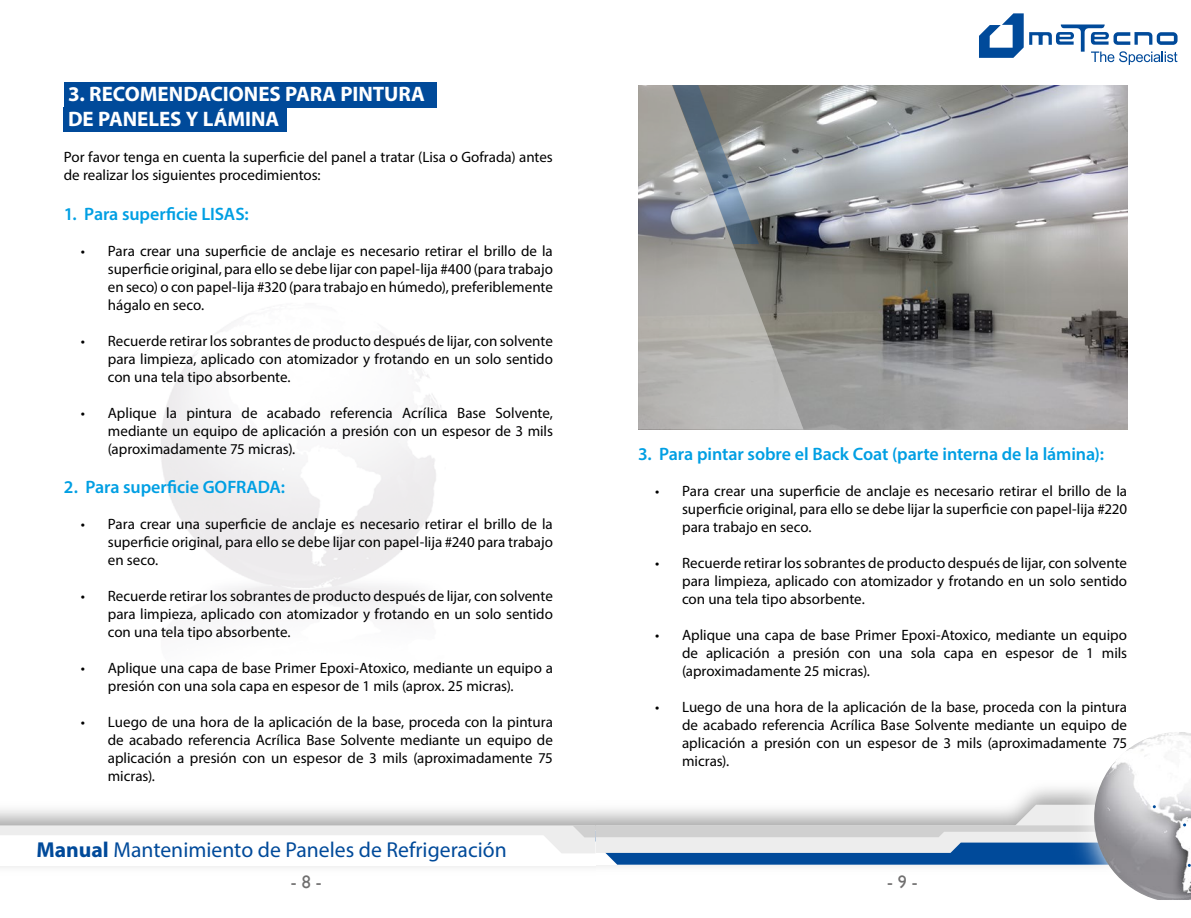
<style>
.page{position:relative;width:1191px;height:918px;background:#fff}
.page>*{position:absolute;margin:0;border:0;box-sizing:border-box;transform-origin:0 0}
.t1{font:21.6px "Myriad Pro";color:#004a9a}
.t2{font:700 21px/25.2px "Myriad Pro";letter-spacing:-.005em;color:#fff}
.t3{font:600 18px "Myriad Pro";letter-spacing:-.005em;color:#009fe3}
.t4{font:18px "Gill Sans";color:#706f6f}
.t5{font:15px/18px "Myriad Pro";color:#000;text-align:justify}
.s1{font-weight:700}
</style>
<div class="page">
<svg style="left:979px;top:13px;width:44px;height:45px"></svg>
<svg style="left:1029px;top:25px;width:148px;height:40px"></svg>
<img style="left:1094px;top:732px;width:97px;height:168px">
<img style="left:0;top:82px;width:595px;height:786px">
<svg style="left:0;top:805px;width:1191px;height:62px"></svg>
<div style="left:64px;top:83px;width:373px;height:25px;background:#004a9a"></div>
<div style="left:64px;top:108px;width:223px;height:24px;background:#004a9a"></div>
<img style="left:803px;top:85px;width:324px;height:345px">
<svg style="left:638px;top:85px;width:165px;height:345px;background:#a0a09d"></svg>
<svg style="left:672px;top:85px;width:87px;height:159px;background:#8b9398"></svg>
<h2 class="t2" style="left:68px;top:80px;width:358px">3. RECOMENDACIONES PARA PINTURA<br>DE PANELES Y LÁMINA</h2>
<p class="t5" style="left:64px;top:148px;width:490px">Por favor tenga en cuenta la superficie del panel a tratar (Lisa o Gofrada) antes de realizar los siguientes procedimientos:</p>
<p class="t3" style="left:64px;top:202px;width:186px">1. Para superficie LISAS:</p>
<p class="t5" style="left:108px;top:241px;width:446px;text-indent:-27px">• Para crear una superficie de anclaje es necesario retirar el brillo de la superficie original, para ello se debe lijar con papel-lija #400 (para trabajo en seco) o con papel-lija #320 (para trabajo en húmedo), preferiblemente hágalo en seco.</p>
<p class="t5" style="left:108px;top:331px;width:446px;text-indent:-27px">• Recuerde retirar los sobrantes de producto después de lijar, con solvente para limpieza, aplicado con atomizador y frotando en un solo sentido con una tela tipo absorbente.</p>
<p class="t5" style="left:108px;top:403px;width:447px;text-indent:-27px">• Aplique la pintura de acabado referencia Acrílica Base Solvente, mediante un equipo de aplicación a presión con un espesor de 3 mils (aproximadamente 75 micras).</p>
<p class="t3" style="left:64px;top:476px;width:223px">2. Para superficie GOFRADA:</p>
<p class="t5" style="left:108px;top:515px;width:446px;text-indent:-27px">• Para crear una superficie de anclaje es necesario retirar el brillo de la superficie original, para ello se debe lijar con papel-lija #240 para trabajo en seco.</p>
<p class="t5" style="left:108px;top:587px;width:446px;text-indent:-27px">• Recuerde retirar los sobrantes de producto después de lijar, con solvente para limpieza, aplicado con atomizador y frotando en un solo sentido con una tela tipo absorbente.</p>
<p class="t5" style="left:108px;top:659px;width:446px;text-indent:-27px">• Aplique una capa de base Primer Epoxi-Atoxico, mediante un equipo a presión con una sola capa en espesor de 1 mils (aprox. 25 micras).</p>
<p class="t5" style="left:108px;top:713px;width:447px;text-indent:-27px">• Luego de una hora de la aplicación de la base, proceda con la pintura de acabado referencia Acrílica Base Solvente mediante un equipo de aplicación a presión con un espesor de 3 mils (aproximadamente 75 micras).</p>
<p class="t3" style="left:638px;top:443px;width:467px">3. Para pintar sobre el Back Coat (parte interna de la lámina):</p>
<p class="t5" style="left:682px;top:482px;width:446px;text-indent:-27px">• Para crear una superficie de anclaje es necesario retirar el brillo de la superficie original, para ello se debe lijar la superficie con papel-lija #220 para trabajo en seco.</p>
<p class="t5" style="left:682px;top:554px;width:446px;text-indent:-27px">• Recuerde retirar los sobrantes de producto después de lijar, con solvente para limpieza, aplicado con atomizador y frotando en un solo sentido con una tela tipo absorbente.</p>
<p class="t5" style="left:682px;top:626px;width:447px;text-indent:-27px">• Aplique una capa de base Primer Epoxi-Atoxico, mediante un equipo de aplicación a presión con una sola capa en espesor de 1 mils (aproximadamente 25 micras).</p>
<p class="t5" style="left:682px;top:698px;width:447px;text-indent:-27px">• Luego de una hora de la aplicación de la base, proceda con la pintura de acabado referencia Acrílica Base Solvente mediante un equipo de aplicación a presión con un espesor de 3 mils (aproximadamente 75 micras).</p>
<h1 class="t1" style="left:36px;top:837px;width:472px"><span class="s1">Manual</span> Mantenimiento de Paneles de Refrigeración</h1>
<p class="t4" style="left:291px;top:871px;width:32px">- 8 -</p>
<p class="t4" style="left:887px;top:871px;width:32px">- 9 -</p>
</div>
